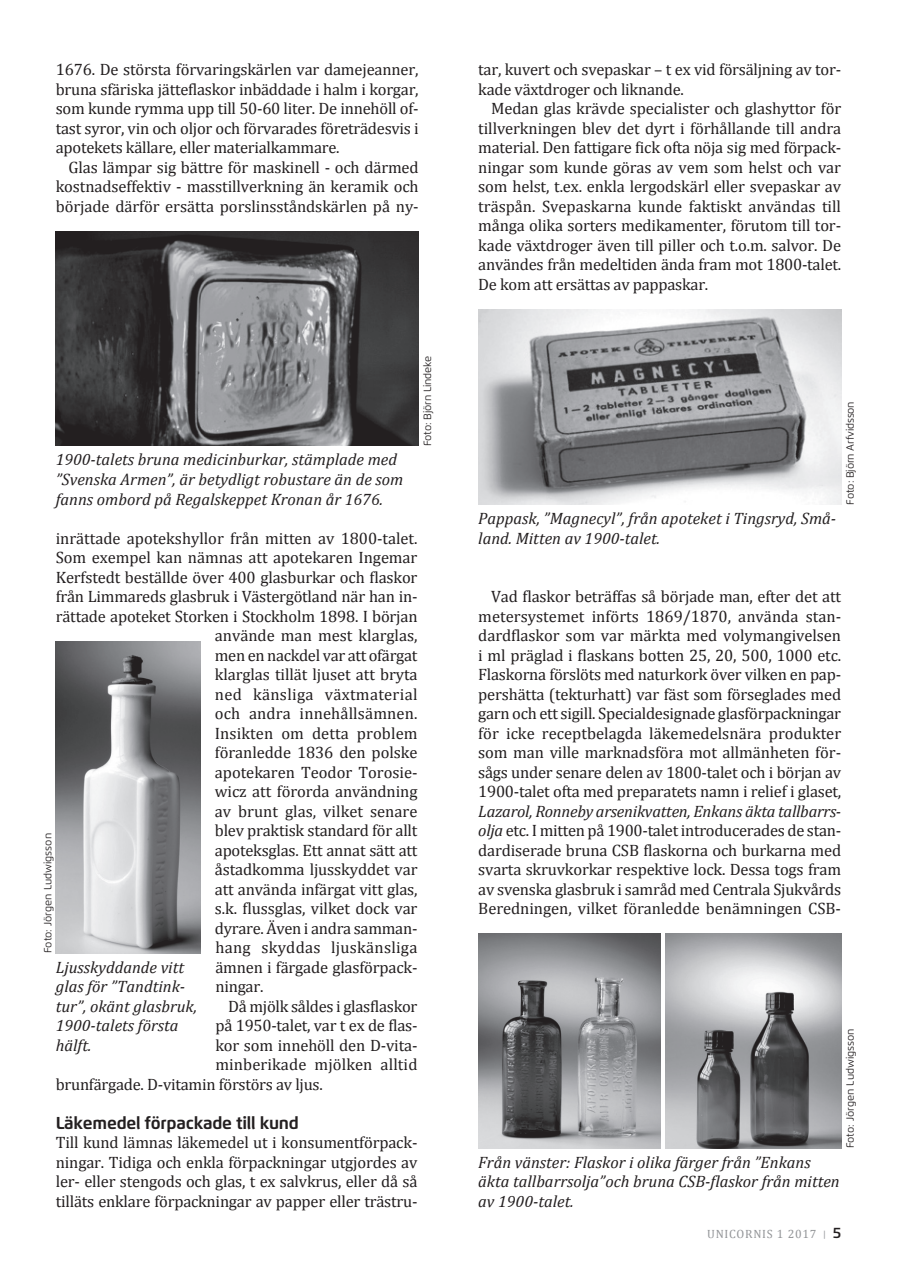
<style>
.page{position:relative;width:897px;height:1267px;background:#fff}
.page>*{position:absolute;margin:0;border:0;box-sizing:border-box;transform-origin:0 0}
.Mellanrubrik{font:700 17.25px "Flexo";letter-spacing:-.015em;color:#231f20}
.Bröd_med_indrag{font:16.5px/19.5px "Cambria";letter-spacing:-.01em;color:#231f20;text-align:justify}
.Bildtext{font:italic 16.5px/19.5px "Cambria";color:#231f20}
.Bröd_utan_indrag{font:16.5px/19.5px "Cambria";letter-spacing:-.015em;color:#231f20;text-align:justify}
.Bröd_med_indrag-2{font:16.5px "Cambria";letter-spacing:.02em;color:#231f20}
.Bröd_med_indrag-3{font:16.5px "Cambria";letter-spacing:.01em;color:#231f20}
.Bröd_med_indrag-4{font:16.5px "Cambria";letter-spacing:.015em;color:#231f20}
.t1{font:12px "Cambria";letter-spacing:.06em;color:#939598}
.Bildtext-2{font:10.5px "Flexo";color:#231f20}
.Fotnot{font:10.5px "Flexo";letter-spacing:-.015em;color:#231f20}
.s1{font-style:italic}
.s2{font-size:9px}
.s3{font-family:"Flexo";font-weight:600;font-size:15px;color:#231f20}
</style>
<div class="page">
<img style="left:56px;top:231px;width:362px;height:215px">
<img style="left:56px;top:641px;width:144px;height:312px">
<img style="left:478px;top:309px;width:363px;height:195px">
<img style="left:478px;top:933px;width:182px;height:215px">
<img style="left:665px;top:933px;width:176px;height:215px">
<p class="Bröd_med_indrag" style="left:56px;top:60px;width:364px">1676. De största förvaringskärlen var damejeanner, bruna sfäriska jätteflaskor inbäddade i halm i korgar, som kunde rymma upp till 50-60 liter. De innehöll of&shy;tast syror, vin och oljor och förvarades företrädesvis i apotekets källare, eller materialkammare.</p>
<p class="Bröd_med_indrag" style="left:56px;top:157px;width:364px;text-indent:13px">Glas lämpar sig bättre för maskinell - och därmed kostnadseffektiv - masstillverkning än keramik och började därför ersätta porslinsståndskärlen på ny-</p>
<p class="Bildtext" style="left:56px;top:449px;width:349px">1900-talets bruna medicinburkar, stämplade med ”Svenska Armen”, är betydligt robustare än de som fanns ombord på Regalskeppet Kronan år 1676.</p>
<p class="Fotnot" style="left:421px;top:446px;width:92px;rotate:-90deg">Foto: Björn Lindeke</p>
<p class="Bröd_med_indrag" style="left:56px;top:528px;width:363px">inrättade apotekshyllor från mitten av 1800-talet.</p>
<p class="Bröd_med_indrag" style="left:56px;top:547px;width:363px">Som exempel kan nämnas att apotekaren Ingemar</p>
<p class="Bröd_med_indrag" style="left:56px;top:567px;width:363px">Kerfstedt beställde över 400 glasburkar och flaskor</p>
<p class="Bröd_med_indrag" style="left:56px;top:586px;width:363px">från Limmareds glasbruk i Västergötland när han in-</p>
<p class="Bröd_med_indrag" style="left:56px;top:606px;width:363px">rättade apoteket Storken i Stockholm 1898. I början</p>
<p class="Bröd_med_indrag" style="left:215px;top:625px;width:204px">använde man mest klarglas,</p>
<p class="Bröd_med_indrag" style="left:215px;top:645px;width:204px">men en nackdel var att ofärgat</p>
<p class="Bröd_med_indrag" style="left:215px;top:664px;width:204px">klarglas tillät ljuset att bryta</p>
<p class="Bröd_med_indrag-2" style="left:215px;top:684px;width:204px">ned känsliga växtmaterial</p>
<p class="Bröd_med_indrag-3" style="left:215px;top:703px;width:204px">och andra innehållsämnen.</p>
<p class="Bröd_med_indrag" style="left:215px;top:723px;width:204px">Insikten om detta problem</p>
<p class="Bröd_med_indrag" style="left:215px;top:742px;width:204px">föranledde 1836 den polske</p>
<p class="Bröd_med_indrag" style="left:215px;top:762px;width:204px">apotekaren Teodor Torosie-</p>
<p class="Bröd_med_indrag" style="left:215px;top:781px;width:204px">wicz att förorda användning</p>
<p class="Bröd_med_indrag" style="left:215px;top:801px;width:204px">av brunt glas, vilket senare</p>
<p class="Bröd_med_indrag" style="left:215px;top:820px;width:204px">blev praktisk standard för allt</p>
<p class="Bröd_med_indrag" style="left:215px;top:840px;width:204px">apoteksglas. Ett annat sätt att</p>
<p class="Bröd_med_indrag" style="left:215px;top:859px;width:204px">åstadkomma ljusskyddet var</p>
<p class="Bröd_med_indrag" style="left:215px;top:879px;width:204px">att använda infärgat vitt glas,</p>
<p class="Bröd_med_indrag" style="left:215px;top:898px;width:204px">s.k. flussglas, vilket dock var</p>
<p class="Bröd_med_indrag" style="left:215px;top:918px;width:204px">dyrare. Även i andra samman-</p>
<p class="Bröd_med_indrag-4" style="left:215px;top:937px;width:203px">hang skyddas ljuskänsliga</p>
<p class="Bröd_med_indrag" style="left:215px;top:957px;width:203px">ämnen i färgade glasförpack-</p>
<p class="Bröd_med_indrag" style="left:215px;top:976px;width:49px">ningar.</p>
<p class="Bröd_med_indrag" style="left:228px;top:996px;width:191px">Då mjölk såldes i glasflaskor</p>
<p class="Bröd_med_indrag" style="left:215px;top:1015px;width:203px">på 1950-talet, var t ex de flas-</p>
<p class="Bröd_med_indrag" style="left:215px;top:1035px;width:203px">kor som innehöll den D-vita-</p>
<p class="Bröd_med_indrag" style="left:215px;top:1054px;width:203px">minberikade mjölken alltid</p>
<p class="Bröd_med_indrag" style="left:56px;top:1074px;width:268px">brunfärgade. D-vitamin förstörs av ljus.</p>
<p class="Mellanrubrik" style="left:56px;top:1112px;width:245px">Läkemedel förpackade till kund</p>
<p class="Bröd_utan_indrag" style="left:56px;top:1132px;width:363px">Till kund lämnas läkemedel ut i konsumentförpack&shy;ningar. Tidiga och enkla förpackningar utgjordes av ler- eller stengods och glas, t ex salvkrus, eller då så tilläts enklare förpackningar av papper eller trästru-</p>
<p class="Bildtext-2" style="left:41px;top:953px;width:122px;rotate:-90deg">Foto: Jörgen Ludwigsson</p>
<p class="Bildtext" style="left:56px;top:956px;width:143px">Ljusskyddande vitt glas för ”Tandtink&shy;tur”, okänt glasbruk,<br>1900-talets första hälft.</p>
<p class="Bröd_utan_indrag" style="left:478px;top:60px;width:364px">tar, kuvert och svepaskar – t ex vid försäljning av tor&shy;kade växtdroger och liknande.</p>
<p class="Bröd_med_indrag" style="left:478px;top:99px;width:364px;text-indent:13px">Medan glas krävde specialister och glashyttor för tillverkningen blev det dyrt i förhållande till andra material. Den fattigare fick ofta nöja sig med förpack&shy;ningar som kunde göras av vem som helst och var som helst, t.ex. enkla lergodskärl eller svepaskar av träspån. Svepaskarna kunde faktiskt användas till många olika sorters medikamenter, förutom till tor&shy;kade växtdroger även till piller och t.o.m. salvor. De användes från medeltiden ända fram mot 1800-talet.<br>De kom att ersättas av pappaskar.</p>
<p class="Bildtext" style="left:478px;top:508px;width:359px">Pappask, ”Magnecyl”, från apoteket i Tingsryd, Små&shy;land. Mitten av 1900-talet.</p>
<p class="Fotnot" style="left:843px;top:504px;width:105px;rotate:-90deg">Foto: Björn Arfvidsson</p>
<p class="Bröd_med_indrag" style="left:478px;top:586px;width:364px;text-indent:13px">Vad flaskor beträffas så började man, efter det att metersystemet införts 1869/1870, använda stan&shy;dardflaskor som var märkta med volymangivelsen i ml präglad i flaskans botten 25, 20, 500, 1000 etc.<br>Flaskorna förslöts med naturkork över vilken en pap&shy;pershätta (tekturhatt) var fäst som förseglades med garn och ett sigill. Specialdesignade glasförpackningar för icke receptbelagda läkemedelsnära produkter som man ville marknadsföra mot allmänheten för&shy;sågs under senare delen av 1800-talet och i början av 1900-talet ofta med preparatets namn i relief i glaset, <span class="s1">Lazarol, Ronneby arsenikvatten, Enkans äkta tallbarrs&shy;olja</span> etc. I mitten på 1900-talet introducerades de stan&shy;dardiserade bruna CSB flaskorna och burkarna med svarta skruvkorkar respektive lock. Dessa togs fram av svenska glasbruk i samråd med Centrala Sjukvårds Beredningen, vilket föranledde benämningen CSB-</p>
<p class="Bildtext-2" style="left:843px;top:1148px;width:122px;rotate:-90deg">Foto: Jörgen Ludwigsson</p>
<p class="Bildtext" style="left:478px;top:1151px;width:363px">Från vänster: Flaskor i olika färger från ”Enkans äkta tallbarrsolja”och bruna CSB-flaskor från mitten av 1900-talet.</p>
<p class="t1" style="left:707px;top:1226px;width:135px">UNICORNIS 1 2017 <span class="s2">|</span> <span class="s3">5</span></p>
</div>
